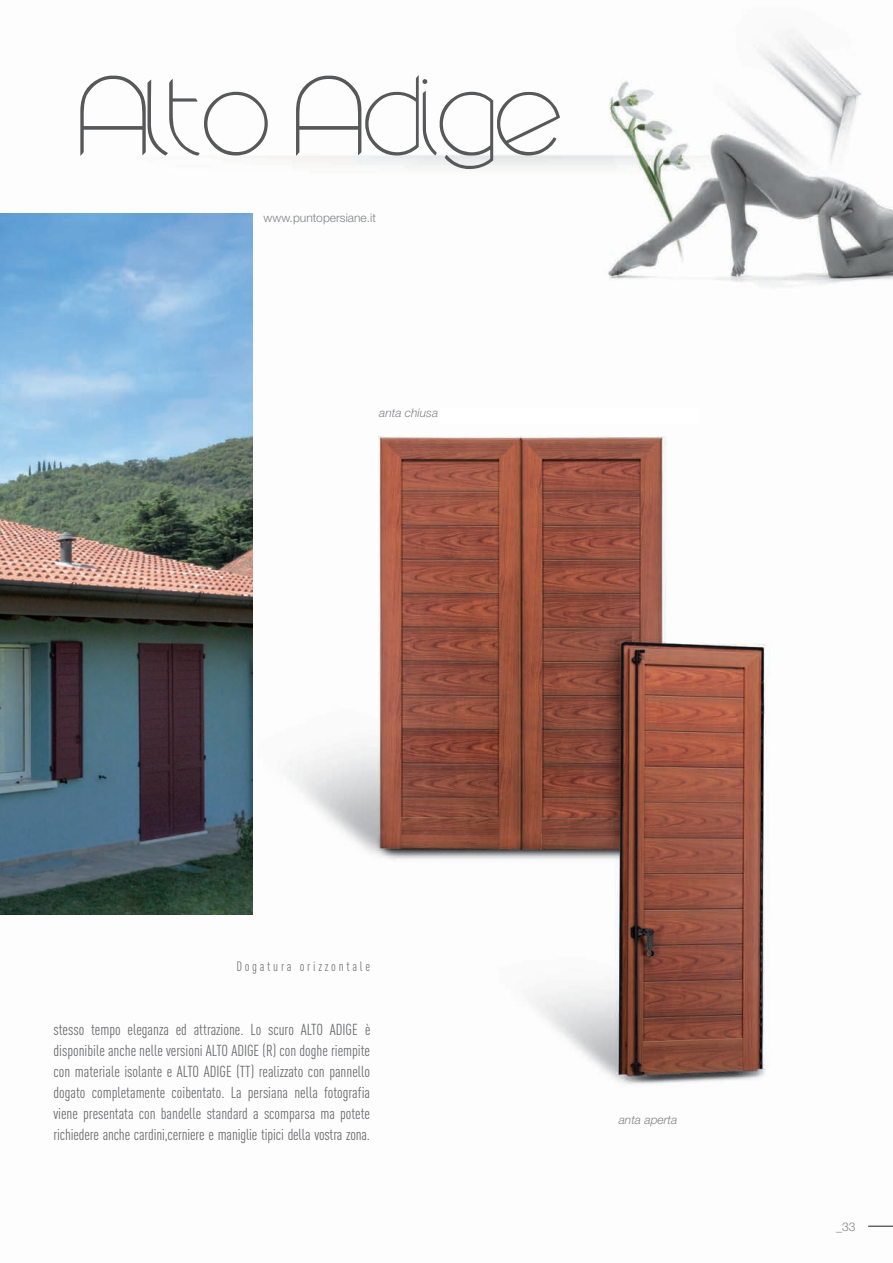
<style>
.page{position:relative;width:893px;height:1263px;background:#fff}
.page>*{position:absolute;margin:0;border:0;box-sizing:border-box;transform-origin:0 0}
.t1{font:88.5px "round";color:#57585a}
.t2{font:15.75px/21px "DIN Cond";letter-spacing:-.01em;color:#6c6d70;text-align:justify}
.t3{font:13.5px "DIN Cond";letter-spacing:.2em;color:#76787b}
.t4{font:300 12px "Helvetica Neue LT Std";color:#808285}
.t5{font:italic 300 12px "Helvetica Neue LT Std";color:#808285}
</style>
<div class="page">
<img style="left:0;top:31px;width:893px;height:1195px">
<svg style="left:868px;top:1226px;width:25px;height:1px"></svg>
<div style="left:379px;top:408px;width:320px;height:15px;background:#fff"></div>
<svg style="left:376px;top:384px;width:65px;height:61px"></svg>
<svg style="left:234px;top:957px;width:140px;height:21px"></svg>
<img style="left:0;top:214px;width:252px;height:700px">
<h1 class="t1" style="left:78px;top:72px;width:485px">Alto Adige</h1>
<p class="t4" style="left:264px;top:211px;width:114px">www.puntopersiane.it</p>
<p class="t5" style="left:379px;top:405px;width:61px">anta chiusa</p>
<p class="t3" style="left:236px;top:958px;width:135px">Dogatura orizzontale</p>
<p class="t2" style="left:54px;top:1019px;width:318px">stesso tempo eleganza ed attrazione. Lo scuro ALTO ADIGE è disponibile anche nelle versioni ALTO ADIGE (R) con doghe riempite con materiale isolante e ALTO ADIGE (TT) realizzato con pannello dogato completamente coibentato. La persiana nella fotografia viene presentata con bandelle standard a scomparsa ma potete richiedere anche cardini,cerniere e maniglie tipici della vostra zona.</p>
<p class="t5" style="left:619px;top:1112px;width:60px">anta aperta</p>
<p class="t4" style="left:836px;top:1220px;width:21px">_33</p>
</div>
